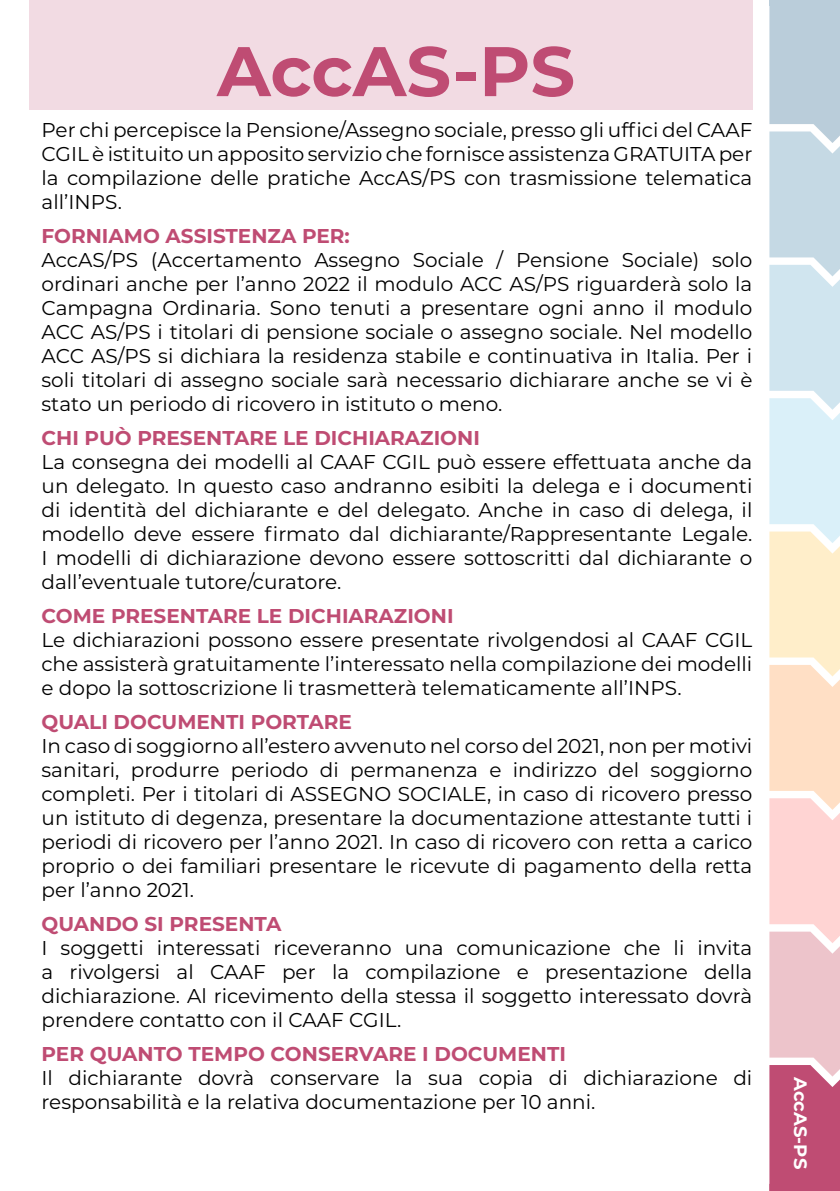
<style>
.page{position:relative;width:840px;height:1191px;background:#fff}
.page>*{position:absolute;margin:0;border:0;box-sizing:border-box;transform-origin:0 0}
.t1{font:700 70px "Montserrat";color:#bf4c73}
.t2{font:20px/24px "Montserrat";color:#000;text-align:justify}
.t3{font:700 20px "Montserrat";color:#bf4c73}
.t4{font:700 18px "Montserrat";color:#fff}
</style>
<div class="page">
<div style="left:769px;top:1083px;width:70px;height:108px;background:#bf4c73"></div>
<svg style="left:751px;top:0;width:88px;height:1083px"></svg>
<div style="left:29px;top:0;width:723px;height:109px;background:#f2dbe3"></div>
<h1 class="t1" style="left:217px;top:21px;width:359px">AccAS-PS</h1>
<p class="t2" style="left:41px;top:117px;width:712px">Per chi percepisce la Pensione/Assegno sociale, presso gli uffici del CAAF CGIL è istituito un apposito servizio che fornisce assistenza GRATUITA per la compilazione delle pratiche AccAS/PS con trasmissione telematica all’INPS.</p>
<p class="t3" style="left:41px;top:221px;width:309px">FORNIAMO ASSISTENZA PER:</p>
<p class="t2" style="left:41px;top:247px;width:712px">AccAS/PS (Accertamento Assegno Sociale / Pensione Sociale) solo ordinari anche per l’anno 2022 il modulo ACC AS/PS riguarderà solo la Campagna Ordinaria. Sono tenuti a presentare ogni anno il modulo ACC AS/PS i titolari di pensione sociale o assegno sociale. Nel modello ACC AS/PS si dichiara la residenza stabile e continuativa in Italia. Per i soli titolari di assegno sociale sarà necessario dichiarare anche se vi è stato un periodo di ricovero in istituto o meno.</p>
<p class="t3" style="left:41px;top:423px;width:439px">CHI PUÒ PRESENTARE LE DICHIARAZIONI</p>
<p class="t2" style="left:41px;top:449px;width:712px">La consegna dei modelli al CAAF CGIL può essere effettuata anche da un delegato. In questo caso andranno esibiti la delega e i documenti di identità del dichiarante e del delegato. Anche in caso di delega, il modello deve essere firmato dal dichiarante/Rappresentante Legale.<br>I modelli di dichiarazione devono essere sottoscritti dal dichiarante o dall’eventuale tutore/curatore.</p>
<p class="t3" style="left:41px;top:601px;width:413px">COME PRESENTARE LE DICHIARAZIONI</p>
<p class="t2" style="left:41px;top:627px;width:712px">Le dichiarazioni possono essere presentate rivolgendosi al CAAF CGIL che assisterà gratuitamente l’interessato nella compilazione dei modelli e dopo la sottoscrizione li trasmetterà telematicamente all’INPS.</p>
<p class="t3" style="left:41px;top:707px;width:312px">QUALI DOCUMENTI PORTARE</p>
<p class="t2" style="left:41px;top:733px;width:712px">In caso di soggiorno all’estero avvenuto nel corso del 2021, non per motivi sanitari, produrre periodo di permanenza e indirizzo del soggiorno completi. Per i titolari di ASSEGNO SOCIALE, in caso di ricovero presso un istituto di degenza, presentare la documentazione attestante tutti i periodi di ricovero per l’anno 2021. In caso di ricovero con retta a carico proprio o dei familiari presentare le ricevute di pagamento della retta per l’anno 2021.</p>
<p class="t3" style="left:41px;top:909px;width:241px">QUANDO SI PRESENTA</p>
<p class="t2" style="left:41px;top:935px;width:712px">I soggetti interessati riceveranno una comunicazione che li invita a rivolgersi al CAAF per la compilazione e presentazione della dichiarazione. Al ricevimento della stessa il soggetto interessato dovrà prendere contatto con il CAAF CGIL.</p>
<p class="t3" style="left:41px;top:1039px;width:525px">PER QUANTO TEMPO CONSERVARE I DOCUMENTI</p>
<p class="t2" style="left:41px;top:1065px;width:712px">Il dichiarante dovrà conservare la sua copia di dichiarazione di responsabilità e la relativa documentazione per 10 anni.</p>
<p class="t4" style="left:813px;top:1077px;width:93px;rotate:90deg">AccAS-PS</p>
</div>
